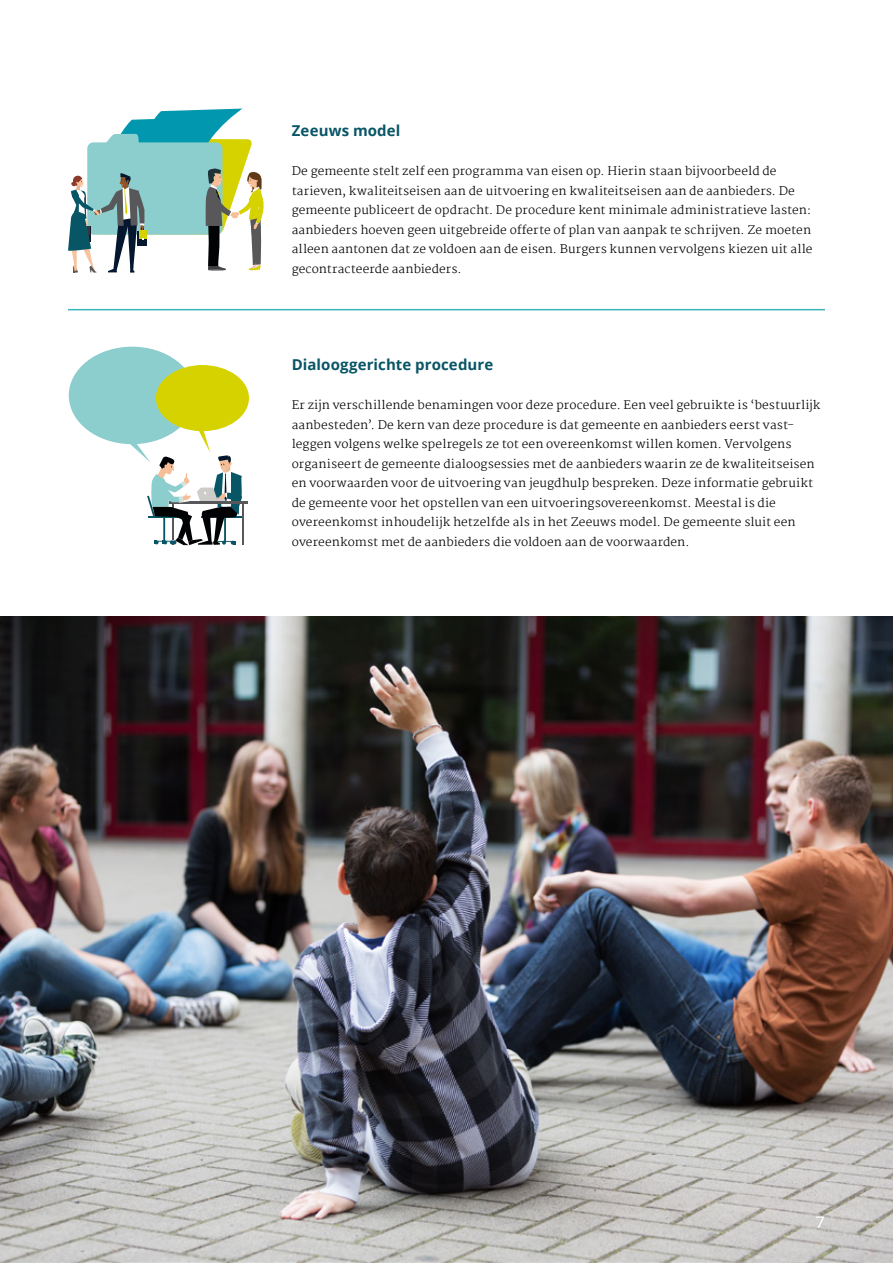
<style>
.page{position:relative;width:893px;height:1263px;background:#fff}
.page>*{position:absolute;margin:0;border:0;box-sizing:border-box;transform-origin:0 0}
.t1{font:16.05px "Open Sans";color:#fff}
.t2{font:700 15px "Open Sans";letter-spacing:.005em;color:#085565}
.t3{font:300 11.7px/19.5px "Martel";letter-spacing:.01em;color:#000}
</style>
<div class="page">
<svg style="left:68px;top:109px;width:196px;height:164px"></svg>
<hr style="left:68px;top:309px;width:757px;height:1px;background:#39b6b8">
<svg style="left:69px;top:347px;width:180px;height:198px"></svg>
<img style="left:0;top:617px;width:893px;height:646px">
<p class="t2" style="left:292px;top:120px;width:110px">Zeeuws model</p>
<p class="t3" style="left:292px;top:161px;width:522px">De gemeente stelt zelf een programma van eisen op. Hierin staan bijvoorbeeld de tarieven, kwaliteitseisen aan de uitvoering en kwaliteitseisen aan de aanbieders. De gemeente publiceert de opdracht. De procedure kent minimale administratieve lasten: aanbieders hoeven geen uitgebreide offerte of plan van aanpak te schrijven. Ze moeten alleen aantonen dat ze voldoen aan de eisen. Burgers kunnen vervolgens kiezen uit alle gecontracteerde aanbieders.</p>
<p class="t2" style="left:292px;top:354px;width:203px">Dialooggerichte procedure</p>
<p class="t3" style="left:292px;top:395px;width:530px">Er zijn verschillende benamingen voor deze procedure. Een veel gebruikte is ‘bestuurlijk aanbesteden’. De kern van deze procedure is dat gemeente en aanbieders eerst vast&shy;leggen volgens welke spelregels ze tot een overeenkomst willen komen. Vervolgens organiseert de gemeente dialoogsessies met de aanbieders waarin ze de kwaliteitseisen en voorwaarden voor de uitvoering van jeugdhulp bespreken. Deze informatie gebruikt de gemeente voor het opstellen van een uitvoeringsovereenkomst. Meestal is die overeenkomst inhoudelijk hetzelfde als in het Zeeuws model. De gemeente sluit een overeenkomst met de aanbieders die voldoen aan de voorwaarden.</p>
<h1 class="t1" style="left:815px;top:1211px;width:11px">7</h1>
</div>
